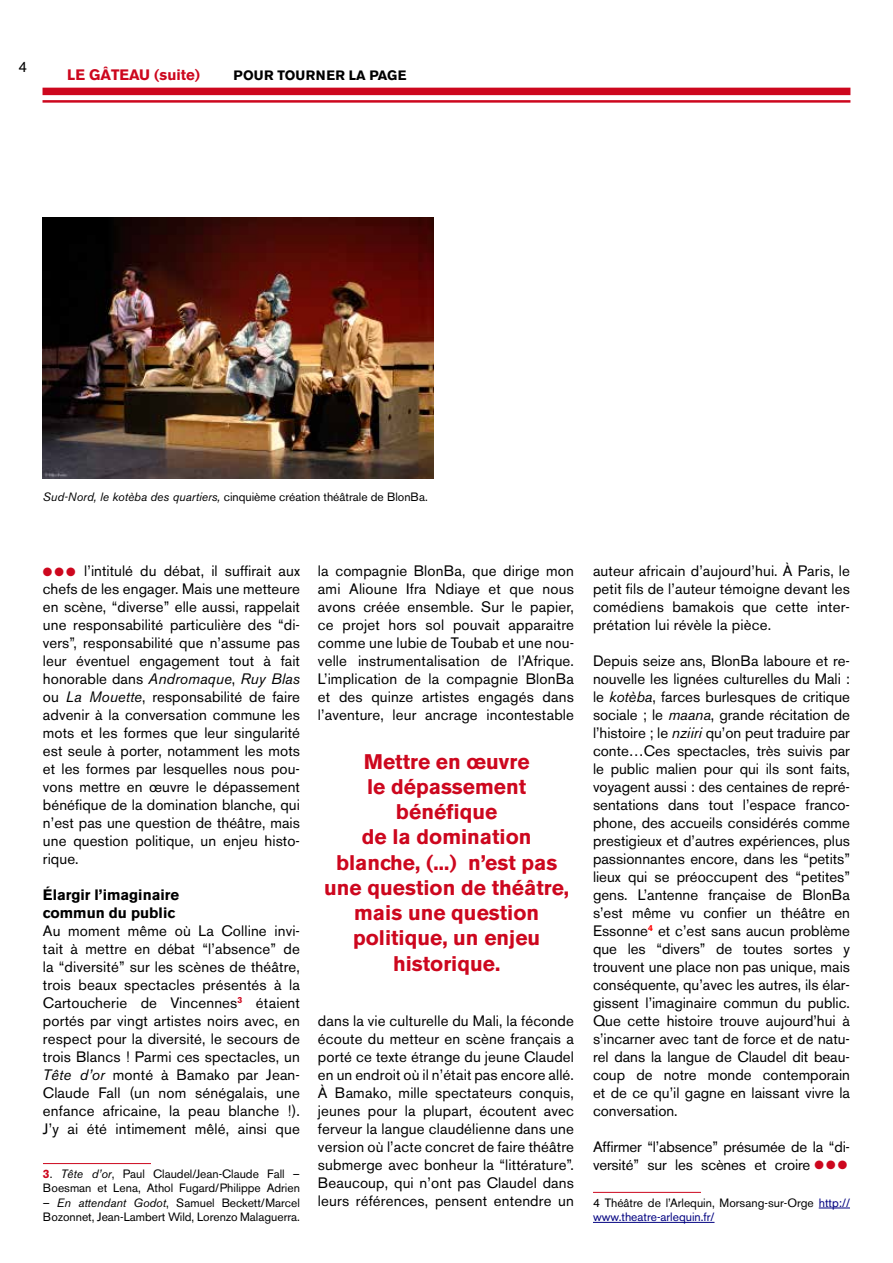
<style>
.page{position:relative;width:893px;height:1263px;background:#fff}
.page>*{position:absolute;margin:0;border:0;box-sizing:border-box;transform-origin:0 0}
.t1{font:700 21px/25.2px "Akzidenz Grotesk BE";color:#cd071e;text-align:center}
.t2{font:15px/18px "Akzidenz Grotesk BE";letter-spacing:.01em;color:#000;text-align:justify}
.t3{font:15px/18px "Akzidenz Grotesk BE";letter-spacing:-.01em;color:#000}
.t4{font:700 15px/18px "Akzidenz Grotesk BE";color:#000}
.t5{font:700 15px "Akzidenz Grotesk BE";color:#cd071e}
.t6{font:700 13.5px "Akzidenz Grotesk BE";letter-spacing:.02em;color:#000}
.t7{font:12px/14.4px "Akzidenz Grotesk BE";color:#000}
.t8{font:12px "Zapf Dingbats ITC";color:#cd071e}
.s1{font-style:italic}
.s2{font-weight:700;color:#cd071e}
.s3{color:#000080}
</style>
<div class="page">
<div style="left:43px;top:88px;width:807px;height:7px;background:#cd071e"></div>
<hr style="left:43px;top:100px;width:807px;height:3px;background:#cd071e">
<hr style="left:43px;top:1163px;width:108px;height:1px;background:#cd071e">
<hr style="left:593px;top:1192px;width:108px;height:1px;background:#cd071e">
<hr style="left:819px;top:1208px;width:31px;height:1px;background:#000080">
<hr style="left:593px;top:1222px;width:121px;height:1px;background:#000080">
<img style="left:43px;top:217px;width:391px;height:261px">
<p class="t2" style="left:18px;top:58px;width:10px">4</p>
<p class="t5" style="left:67px;top:66px;width:134px">LE GÂTEAU (suite)</p>
<p class="t6" style="left:234px;top:68px;width:175px">POUR TOURNER LA PAGE</p>
<p class="t7" style="left:43px;top:490px;width:386px"><span class="s1">Sud-Nord, le kotèba des quartiers,</span> cinquième création théâtrale de BlonBa.</p>
<p class="t2" style="left:43px;top:562px;width:259px;text-indent:41px">l’intitulé du débat, il suffirait aux chefs de les engager. Mais une metteure en scène, “diverse” elle aussi, rappelait une responsabilité particulière des “di&shy;vers”, responsabilité que n’assume pas leur éventuel engagement tout à fait honorable dans <span class="s1">Andromaque</span>, <span class="s1">Ruy Blas </span>ou <span class="s1">La Mouette</span>, responsabilité de faire advenir à la conversation commune les mots et les formes que leur singularité est seule à porter, notamment les mots et les formes par lesquelles nous pou&shy;vons mettre en œuvre le dépassement bénéfique de la domination blanche, qui n’est pas une question de théâtre, mais une question politique, un enjeu histo&shy;rique.</p>
<p class="t4" style="left:43px;top:886px;width:138px">Élargir l’imaginaire commun du public</p>
<p class="t2" style="left:43px;top:922px;width:259px">Au moment même où La Colline invi&shy;tait à mettre en débat “l’absence” de la “diversité” sur les scènes de théâtre, trois beaux spectacles présentés à la Cartoucherie de Vincennes<sup>3</sup> étaient portés par vingt artistes noirs avec, en respect pour la diversité, le secours de trois Blancs ! Parmi ces spectacles, un <span class="s1">Tête d’or</span> monté à Bamako par Jean-Claude Fall (un nom sénégalais, une enfance africaine, la peau blanche !).<br>J’y ai été intimement mêlé, ainsi que</p>
<p class="t7" style="left:43px;top:1166px;width:258px"><span class="s2">3</span>. <span class="s1">Tête d’or</span>, Paul Claudel/Jean-Claude Fall –<br>Boesman et Lena, Athol Fugard/Philippe Adrien</p>
<p class="t7" style="left:43px;top:1195px;width:258px">– <span class="s1">En attendant Godot</span>, Samuel Beckett/Marcel<br>Bozonnet, Jean-Lambert Wild, Lorenzo Malaguerra.</p>
<p class="t8" style="left:43px;top:566px;width:34px">● ● ●</p>
<p class="t2" style="left:318px;top:562px;width:258px">la compagnie BlonBa, que dirige mon ami Alioune Ifra Ndiaye et que nous avons créée ensemble. Sur le papier, ce projet hors sol pouvait apparaitre comme une lubie de Toubab et une nou&shy;velle instrumentalisation de l’Afrique.<br>L’implication de la compagnie BlonBa et des quinze artistes engagés dans l’aventure, leur ancrage incontestable</p>
<h1 class="t1" style="left:324px;top:749px;width:246px">Mettre en œuvre<br>le dépassement bénéfique<br>de la domination blanche, (...) n’est pas une question de théâtre, mais une question politique, un enjeu historique.</h1>
<p class="t2" style="left:318px;top:1012px;width:258px">dans la vie culturelle du Mali, la féconde écoute du metteur en scène français a porté ce texte étrange du jeune Claudel en un endroit où il n’était pas encore allé.<br>À Bamako, mille spectateurs conquis, jeunes pour la plupart, écoutent avec ferveur la langue claudélienne dans une version où l’acte concret de faire théâtre submerge avec bonheur la “littérature”.<br>Beaucoup, qui n’ont pas Claudel dans leurs références, pensent entendre un</p>
<p class="t2" style="left:593px;top:562px;width:258px">auteur africain d’aujourd’hui. À Paris, le petit fils de l’auteur témoigne devant les comédiens bamakois que cette inter&shy;prétation lui révèle la pièce.</p>
<p class="t2" style="left:593px;top:652px;width:259px">Depuis seize ans, BlonBa laboure et re&shy;nouvelle les lignées culturelles du Mali : le <span class="s1">kotèba</span>, farces burlesques de critique sociale ; le <span class="s1">maana</span>, grande récitation de l’histoire ; le <span class="s1">nziiri</span> qu’on peut traduire par conte…Ces spectacles, très suivis par le public malien pour qui ils sont faits, voyagent aussi : des centaines de repré&shy;sentations dans tout l’espace franco&shy;phone, des accueils considérés comme prestigieux et d’autres expériences, plus passionnantes encore, dans les “petits” lieux qui se préoccupent des “petites” gens. L’antenne française de BlonBa s’est même vu confier un théâtre en Essonne<sup>4</sup> et c’est sans aucun problème que les “divers” de toutes sortes y trouvent une place non pas unique, mais conséquente, qu’avec les autres, ils élar&shy;gissent l’imaginaire commun du public.<br>Que cette histoire trouve aujourd’hui à s’incarner avec tant de force et de natu&shy;rel dans la langue de Claudel dit beau&shy;coup de notre monde contemporain et de ce qu’il gagne en laissant vivre la conversation.</p>
<p class="t3" style="left:593px;top:1138px;width:258px">Affirmer “l’absence” présumée de la “di&shy;versité” sur les scènes et croire</p>
<p class="t7" style="left:593px;top:1195px;width:258px">4 Théâtre de l’Arlequin, Morsang-sur-Orge <span class="s3">http:// www.theatre-arlequin.fr/</span></p>
<p class="t8" style="left:815px;top:1159px;width:34px">● ● ●</p>
</div>
